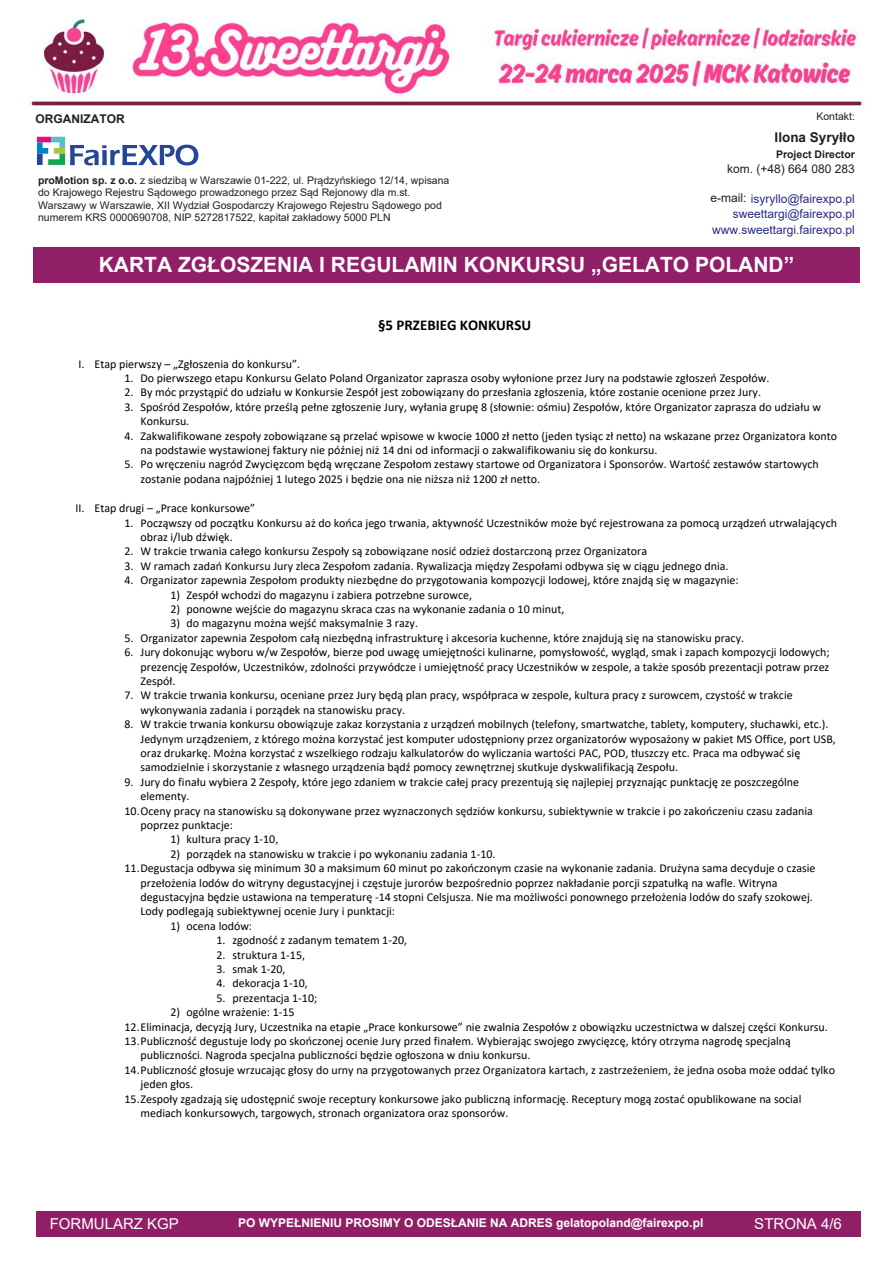
<style>
.page{position:relative;width:893px;height:1263px;background:#fff}
.page>*{position:absolute;margin:0;border:0;box-sizing:border-box;transform-origin:0 0}
.t1{font:700 21px "Arial";color:#fff}
.t2{font:15px "Arial";color:#fff}
.t3{font:700 15px "Calibri";color:#000}
.t4{font:700 13.5px "Arial";color:#231f20}
.t5{font:12px/14.4px "Calibri";color:#000}
.t6{font:12px/15.6px "Arial";color:#2a2a86;text-align:right}
.t7{font:700 12px "Arial";color:#fff}
.t8{font:12px "Arial";color:#231f20}
.t9{font:700 12px "Arial";color:#231f20}
.t10{font:10.5px/12.6px "Arial";color:#231f20}
.t11{font:700 10.5px "Arial";color:#231f20}
.s1{font-weight:700}
.s2{color:#231f20}
.s3{color:#2e3092}
.s4{font-style:inherit}
</style>
<div class="page">
<div style="left:36px;top:1211px;width:825px;height:25px;background:#911f67"></div>
<div style="left:33px;top:247px;width:826px;height:35px;background:#911f67"></div>
<svg style="left:37px;top:137px;width:162px;height:28px"></svg>
<img style="left:29px;top:18px;width:836px;height:89px">
<p class="t9" style="left:36px;top:111px;width:91px">ORGANIZATOR</p>
<p class="t10" style="left:38px;top:174px;width:413px"><span class="s1">proMotion sp. z o.o.</span> z siedzibą w Warszawie 01-222, ul. Prądzyńskiego 12/14, wpisana do Krajowego Rejestru Sądowego prowadzonego przez Sąd Rejonowy dla m.st.<br>Warszawy w Warszawie, XII Wydział Gospodarczy Krajowego Rejestru Sądowego pod numerem KRS 0000690708, NIP 5272817522, kapitał zakładowy 5000 PLN</p>
<p class="t10" style="left:816px;top:110px;width:40px">Kontakt:</p>
<p class="t4" style="left:775px;top:128px;width:82px">Ilona Syryłło</p>
<p class="t11" style="left:776px;top:147px;width:80px">Project Director</p>
<p class="t8" style="left:727px;top:160px;width:129px">kom. (+48) 664 080 283</p>
<p class="t6" style="left:710px;top:191px;width:146px"><span class="s2">e-mail:</span> <span class="s3">i</span>syryllo@fairexpo.pl sweettargi@fairexpo.pl www.sweettargi.fairexpo.pl</p>
<h1 class="t1" style="left:99px;top:250px;width:697px">KARTA ZGŁOSZENIA I <span class="s4">REGULAMIN KONKURSU</span> „GELATO POLAND”</h1>
<p class="t3" style="left:378px;top:315px;width:155px">§5 PRZEBIEG KONKURSU</p>
<p class="t5" style="left:79px;top:356px;width:223px">I. Etap pierwszy – „Zgłoszenia do konkursu”.</p>
<p class="t5" style="left:125px;top:370px;width:646px">1. Do pierwszego etapu Konkursu Gelato Poland Organizator zaprasza osoby wyłonione przez Jury na podstawie zgłoszeń Zespołów.</p>
<p class="t5" style="left:125px;top:385px;width:638px">2. By móc przystąpić do udziału w Konkursie Zespół jest zobowiązany do przesłania zgłoszenia, które zostanie ocenione przez Jury.</p>
<p class="t5" style="left:141px;top:399px;width:682px;text-indent:-16px">3. Spośród Zespołów, które prześlą pełne zgłoszenie Jury, wyłania grupę 8 (słownie: ośmiu) Zespołów, które Organizator zaprasza do udziału w<br>Konkursu.</p>
<p class="t5" style="left:141px;top:428px;width:698px;text-indent:-16px">4. Zakwalifikowane zespoły zobowiązane są przelać wpisowe w kwocie 1000 zł netto (jeden tysiąc zł netto) na wskazane przez Organizatora konto na podstawie wystawionej faktury nie później niż 14 dni od informacji o zakwalifikowaniu się do konkursu.</p>
<p class="t5" style="left:141px;top:457px;width:680px;text-indent:-16px">5. Po wręczeniu nagród Zwycięzcom będą wręczane Zespołom zestawy startowe od Organizatora i Sponsorów. Wartość zestawów startowych zostanie podana najpóźniej 1 lutego 2025 i będzie ona nie niższa niż 1200 zł netto.</p>
<p class="t5" style="left:75px;top:501px;width:181px">II. Etap drugi – „Prace konkursowe”</p>
<p class="t5" style="left:141px;top:515px;width:698px;text-indent:-16px">1. Począwszy od początku Konkursu aż do końca jego trwania, aktywność Uczestników może być rejestrowana za pomocą urządzeń utrwalających obraz i/lub dźwięk.</p>
<p class="t5" style="left:125px;top:544px;width:524px">2. W trakcie trwania całego konkursu Zespoły są zobowiązane nosić odzież dostarczoną przez Organizatora</p>
<p class="t5" style="left:125px;top:558px;width:605px">3. W ramach zadań Konkursu Jury zleca Zespołom zadania. Rywalizacja między Zespołami odbywa się w ciągu jednego dnia.</p>
<p class="t5" style="left:125px;top:573px;width:616px">4. Organizator zapewnia Zespołom produkty niezbędne do przygotowania kompozycji lodowej, które znajdą się w magazynie:</p>
<p class="t5" style="left:171px;top:587px;width:303px">1) Zespół wchodzi do magazynu i zabiera potrzebne surowce,</p>
<p class="t5" style="left:171px;top:601px;width:395px">2) ponowne wejście do magazynu skraca czas na wykonanie zadania o 10 minut,</p>
<p class="t5" style="left:171px;top:616px;width:249px">3) do magazynu można wejść maksymalnie 3 razy.</p>
<p class="t5" style="left:125px;top:630px;width:621px">5. Organizator zapewnia Zespołom całą niezbędną infrastrukturę i akcesoria kuchenne, które znajdują się na stanowisku pracy.</p>
<p class="t5" style="left:141px;top:645px;width:691px;text-align:justify;text-indent:-16px">6. Jury dokonując wyboru w/w Zespołów, bierze pod uwagę umiejętności kulinarne, pomysłowość, wygląd, smak i zapach kompozycji lodowych; prezencję Zespołów, Uczestników, zdolności przywódcze i umiejętność pracy Uczestników w zespole, a także sposób prezentacji potraw przez Zespół.</p>
<p class="t5" style="left:141px;top:688px;width:654px;text-indent:-16px">7. W trakcie trwania konkursu, oceniane przez Jury będą plan pracy, współpraca w zespole, kultura pracy z surowcem, czystość w trakcie wykonywania zadania i porządek na stanowisku pracy.</p>
<p class="t5" style="left:141px;top:717px;width:697px;text-indent:-16px">8. W trakcie trwania konkursu obowiązuje zakaz korzystania z urządzeń mobilnych (telefony, smartwatche, tablety, komputery, słuchawki, etc.).<br>Jedynym urządzeniem, z którego można korzystać jest komputer udostępniony przez organizatorów wyposażony w pakiet MS Office, port USB, oraz drukarkę. Można korzystać z wszelkiego rodzaju kalkulatorów do wyliczania wartości PAC, POD, tłuszczy etc. Praca ma odbywać się samodzielnie i skorzystanie z własnego urządzenia bądź pomocy zewnętrznej skutkuje dyskwalifikacją Zespołu.</p>
<p class="t5" style="left:125px;top:774px;width:676px">9. Jury do finału wybiera 2 Zespoły, które jego zdaniem w trakcie całej pracy prezentują się najlepiej przyznając punktację ze poszczególne</p>
<p class="t5" style="left:141px;top:789px;width:51px">elementy.</p>
<p class="t5" style="left:125px;top:803px;width:690px">10.Oceny pracy na stanowisku są dokonywane przez wyznaczonych sędziów konkursu, subiektywnie w trakcie i po zakończeniu czasu zadania</p>
<p class="t5" style="left:141px;top:817px;width:94px">poprzez punktacje:</p>
<p class="t5" style="left:171px;top:832px;width:109px">1) kultura pracy 1-10,</p>
<p class="t5" style="left:171px;top:846px;width:327px">2) porządek na stanowisku w trakcie i po wykonaniu zadania 1-10.</p>
<p class="t5" style="left:125px;top:861px;width:693px">11.Degustacja odbywa się minimum 30 a maksimum 60 minut po zakończonym czasie na wykonanie zadania. Drużyna sama decyduje o czasie</p>
<p class="t5" style="left:141px;top:875px;width:639px">przełożenia lodów do witryny degustacyjnej i częstuje jurorów bezpośrednio poprzez nakładanie porcji szpatułką na wafle. Witryna</p>
<p class="t5" style="left:141px;top:889px;width:674px">degustacyjna będzie ustawiona na temperaturę -14 stopni Celsjusza. Nie ma możliwości ponownego przełożenia lodów do szafy szokowej.</p>
<p class="t5" style="left:141px;top:904px;width:256px">Lody podlegają subiektywnej ocenie Jury i punktacji:</p>
<p class="t5" style="left:171px;top:918px;width:83px">1) ocena lodów:</p>
<p class="t5" style="left:217px;top:933px;width:192px">1. zgodność z zadanym tematem 1-20,</p>
<p class="t5" style="left:217px;top:947px;width:90px">2. struktura 1-15,</p>
<p class="t5" style="left:217px;top:961px;width:71px">3. smak 1-20,</p>
<p class="t5" style="left:217px;top:976px;width:93px">4. dekoracja 1-10,</p>
<p class="t5" style="left:217px;top:990px;width:102px">5. prezentacja 1-10;</p>
<p class="t5" style="left:171px;top:1005px;width:126px">2) ogólne wrażenie: 1-15</p>
<p class="t5" style="left:125px;top:1019px;width:705px">12.Eliminacja, decyzją Jury, Uczestnika na etapie „Prace konkursowe” nie zwalnia Zespołów z obowiązku uczestnictwa w dalszej części Konkursu.</p>
<p class="t5" style="left:125px;top:1033px;width:668px">13.Publiczność degustuje lody po skończonej ocenie Jury przed finałem. Wybierając swojego zwycięzcę, który otrzyma nagrodę specjalną</p>
<p class="t5" style="left:141px;top:1048px;width:391px">publiczności. Nagroda specjalna publiczności będzie ogłoszona w dniu konkursu.</p>
<p class="t5" style="left:125px;top:1062px;width:712px">14.Publiczność głosuje wrzucając głosy do urny na przygotowanych przez Organizatora kartach, z zastrzeżeniem, że jedna osoba może oddać tylko</p>
<p class="t5" style="left:141px;top:1077px;width:54px">jeden głos.</p>
<p class="t5" style="left:125px;top:1091px;width:678px">15.Zespoły zgadzają się udostępnić swoje receptury konkursowe jako publiczną informację. Receptury mogą zostać opublikowane na social</p>
<p class="t5" style="left:141px;top:1105px;width:369px">mediach konkursowych, targowych, stronach organizatora oraz sponsorów.</p>
<p class="t2" style="left:50px;top:1214px;width:131px">FORMULARZ KGP</p>
<p class="t7" style="left:238px;top:1214px;width:467px">PO WYPEŁNIENIU PROSIMY O ODESŁANIE NA ADRES gelatopoland@fairexpo.pl</p>
<p class="t2" style="left:754px;top:1213px;width:89px">STRONA 4/6</p>
</div>
